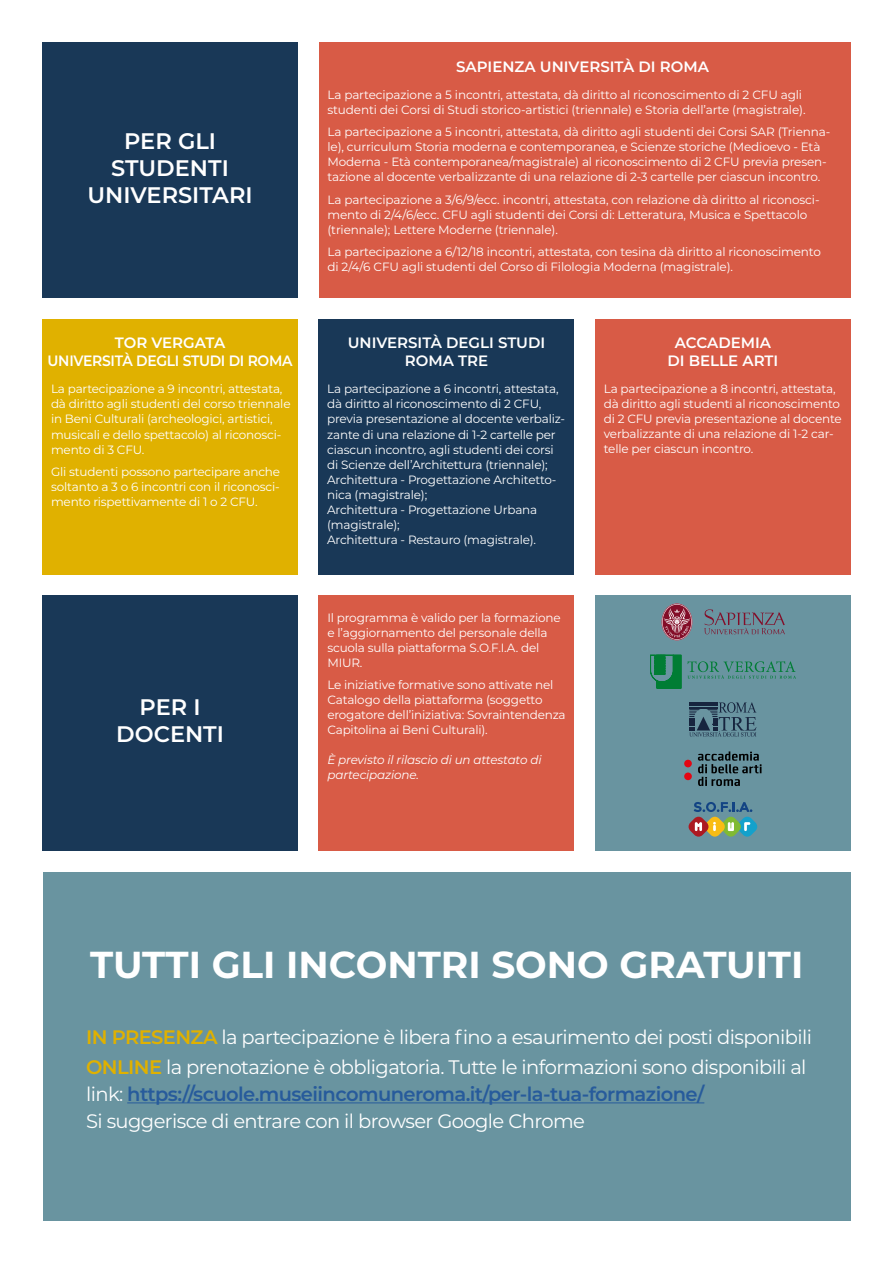
<style>
.page{position:relative;width:893px;height:1263px;background:#fff}
.page>*{position:absolute;margin:0;border:0;box-sizing:border-box;transform-origin:0 0}
.t1{font:700 37.5px "Montserrat";color:#fff}
.t2{font:600 22.5px/27px "Montserrat";color:#fff;text-align:center}
.t3{font:19.5px/30px "Montserrat";letter-spacing:-.03em;color:#fff}
.t4{font:600 19.5px/27px "Montserrat";letter-spacing:-.03em;color:#275b9b}
.t5{font:600 15px/18px "Montserrat";color:#fff;text-align:center}
.t6{font:600 15px/18px "Montserrat";letter-spacing:-.02em;color:#fff;text-align:center}
.t7{font:12px/15px "Montserrat";letter-spacing:-.015em;color:#fff}
.t8{font:italic 12px/15px "Montserrat";letter-spacing:-.015em;color:#fff}
.s1{font-weight:600;color:#e0b100}
.s2{font-weight:400;color:#fff}
</style>
<div class="page">
<div style="left:319px;top:319px;width:255px;height:255px;background:#193857"></div>
<div style="left:43px;top:43px;width:255px;height:255px;background:#193857"></div>
<div style="left:43px;top:595px;width:255px;height:255px;background:#193857"></div>
<div style="left:43px;top:319px;width:255px;height:255px;background:#e0b100"></div>
<div style="left:595px;top:319px;width:255px;height:255px;background:#d85b46"></div>
<div style="left:319px;top:43px;width:531px;height:255px;background:#d85b46"></div>
<div style="left:319px;top:595px;width:255px;height:255px;background:#d85b46"></div>
<div style="left:43px;top:872px;width:807px;height:348px;background:#6994a0"></div>
<hr style="left:127px;top:1102px;width:577px;height:1px;background:#275b9b">
<div style="left:595px;top:595px;width:255px;height:255px;background:#6994a0"></div>
<div style="left:684px;top:760px;width:8px;height:7px;background:#e30613;border-radius:50%"></div>
<svg style="left:698px;top:751px;width:64px;height:35px"></svg>
<div style="left:684px;top:772px;width:8px;height:8px;background:#e30613;border-radius:50%"></div>
<svg style="left:689px;top:702px;width:67px;height:34px"></svg>
<svg style="left:689px;top:802px;width:68px;height:35px"></svg>
<svg style="left:650px;top:655px;width:31px;height:33px"></svg>
<svg style="left:687px;top:661px;width:109px;height:18px"></svg>
<svg style="left:661px;top:603px;width:31px;height:37px"></svg>
<svg style="left:704px;top:609px;width:81px;height:25px"></svg>
<h2 class="t2" style="left:87px;top:127px;width:167px">PER GLI<br>STUDENTI<br>UNIVERSITARI</h2>
<p class="t5" style="left:456px;top:57px;width:254px">SAPIENZA UNIVERSITÀ DI ROMA</p>
<p class="t7" style="left:327px;top:87px;width:480px">La partecipazione a 5 incontri, attestata, dà diritto al riconoscimento di 2 CFU agli studenti dei Corsi di Studi storico-artistici (triennale) e Storia dell’arte (magistrale).</p>
<p class="t7" style="left:327px;top:124px;width:504px">La partecipazione a 5 incontri, attestata, dà diritto agli studenti dei Corsi SAR (Trienna&shy;le), curriculum Storia moderna e contemporanea, e Scienze storiche (Medioevo - Età Moderna - Età contemporanea/magistrale) al riconoscimento di 2 CFU previa presen&shy;tazione al docente verbalizzante di una relazione di 2-3 cartelle per ciascun incontro.</p>
<p class="t7" style="left:327px;top:192px;width:494px">La partecipazione a 3/6/9/ecc. incontri, attestata, con relazione dà diritto al riconosci&shy;mento di 2/4/6/ecc. CFU agli studenti dei Corsi di: Letteratura, Musica e Spettacolo (triennale); Lettere Moderne (triennale).</p>
<p class="t7" style="left:327px;top:244px;width:495px">La partecipazione a 6/12/18 incontri, attestata, con tesina dà diritto al riconoscimento di 2/4/6 CFU agli studenti del Corso di Filologia Moderna (magistrale).</p>
<p class="t6" style="left:48px;top:333px;width:247px">TOR VERGATA<br>UNIVERSITÀ DEGLI STUDI DI ROMA</p>
<p class="t5" style="left:348px;top:333px;width:199px">UNIVERSITÀ DEGLI STUDI<br>ROMA TRE</p>
<p class="t7" style="left:51px;top:381px;width:241px">La partecipazione a 9 incontri, attestata, dà diritto agli studenti del corso triennale in Beni Culturali (archeologici, artistici, musicali e dello spettacolo) al riconosci&shy;mento di 3 CFU.</p>
<p class="t7" style="left:51px;top:464px;width:231px;text-align:justify">Gli studenti possono partecipare anche soltanto a 3 o 6 incontri con il riconosci&shy;mento rispettivamente di 1 o 2 CFU.</p>
<h2 class="t2" style="left:116px;top:692px;width:109px">PER I<br>DOCENTI</h2>
<p class="t7" style="left:327px;top:381px;width:239px">La partecipazione a 6 incontri, attestata, dà diritto al riconoscimento di 2 CFU, previa presentazione al docente verbaliz&shy;zante di una relazione di 1-2 cartelle per ciascun incontro, agli studenti dei corsi di Scienze dell’Architettura (triennale); Architettura - Progettazione Architetto&shy;nica (magistrale);<br>Architettura - Progettazione Urbana (magistrale);<br>Architettura - Restauro (magistrale).</p>
<p class="t7" style="left:327px;top:610px;width:235px">Il programma è valido per la formazione e l’aggiornamento del personale della scuola sulla piattaforma S.O.F.I.A. del<br>MIUR.</p>
<p class="t7" style="left:327px;top:677px;width:240px">Le iniziative formative sono attivate nel Catalogo della piattaforma (soggetto erogatore dell’iniziativa: Sovraintendenza Capitolina ai Beni Culturali).</p>
<p class="t8" style="left:327px;top:752px;width:216px">È previsto il rilascio di un attestato di partecipazione.</p>
<p class="t5" style="left:667px;top:333px;width:112px">ACCADEMIA<br>DI BELLE ARTI</p>
<p class="t7" style="left:604px;top:381px;width:239px">La partecipazione a 8 incontri, attestata, dà diritto agli studenti al riconoscimento di 2 CFU previa presentazione al docente verbalizzante di una relazione di 1-2 car&shy;telle per ciascun incontro.</p>
<h1 class="t1" style="left:90px;top:938px;width:715px">TUTTI GLI INCONTRI SONO GRATUITI</h1>
<h3 class="t3" style="left:86px;top:1021px;width:727px"><span class="s1">IN PRESENZA</span> la partecipazione è libera fino a esaurimento dei posti disponibili<br><span class="s1">ONLINE</span> la prenotazione è obbligatoria. Tutte le informazioni sono disponibili al</h3>
<h3 class="t4" style="left:86px;top:1080px;width:620px"><span class="s2">link:</span> https://scuole.museiincomuneroma.it/per-la-tua-formazione/<br><span class="s2">Si suggerisce di entrare con il browser Google Chrome</span></h3>
</div>
